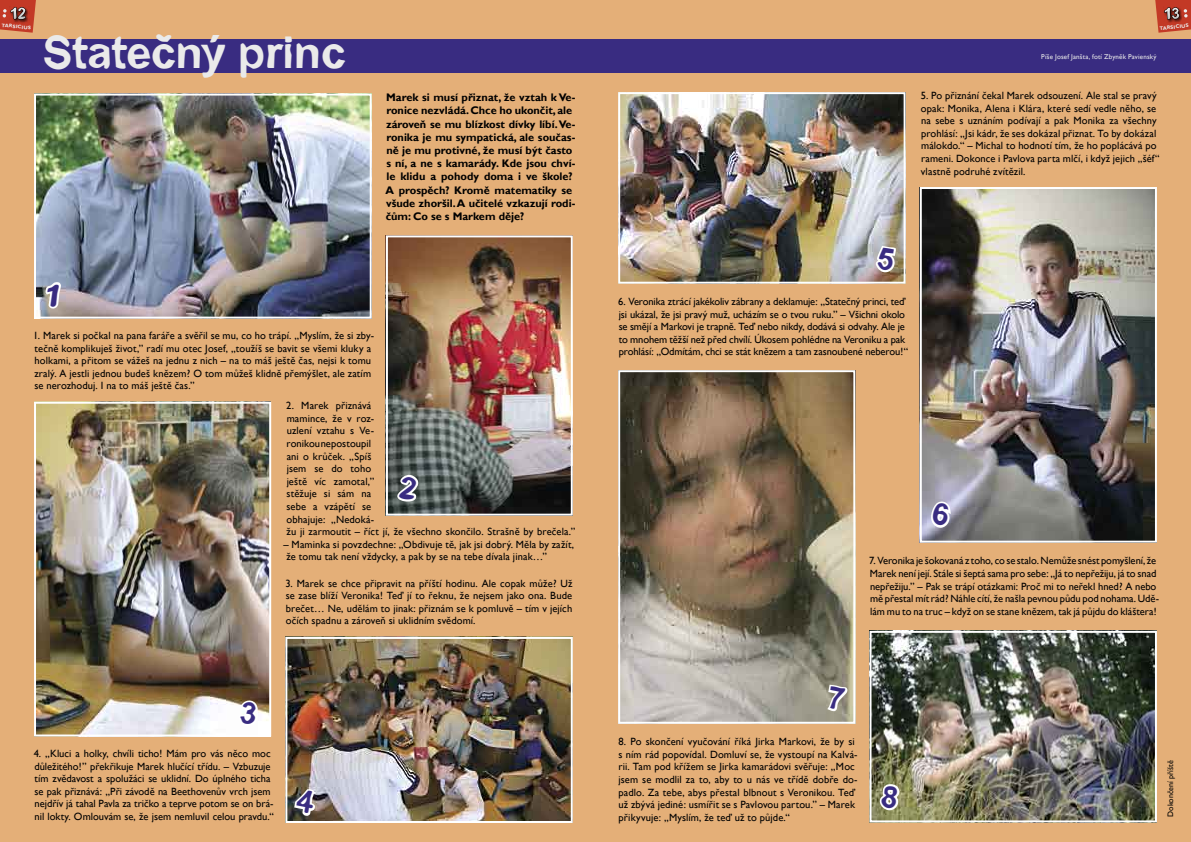
<style>
.page{position:relative;width:1191px;height:842px;background:#e4af78}
.page>*{position:absolute;margin:0;border:0;box-sizing:border-box;transform-origin:0 0}
.Nadpis{font:48px "DTC Dirty M02";letter-spacing:-.005em;color:#eaeaea}
.t1{font:16px "DTC Dirty M02";color:#fff}
.Fotopříběh_perex{font:700 11px/13.2px "Gill Sans";color:#000}
.Fotopříběh_text{font:10.5px/12.6px "Gill Sans";letter-spacing:.005em;color:#000}
.písmo_antikva_malé{font:8px "Gill Sans";color:#000}
.t2{font:7px "Gill Sans";letter-spacing:.025em;color:#eaeaea}
.t3{font:700 5px "Gill Sans";color:#eaeaea}
</style>
<div class="page">
<div style="left:0;top:40px;width:1191px;height:33px;background:#392c81"></div>
<svg style="left:0;top:0;width:36px;height:33px"></svg>
<svg style="left:1155px;top:0;width:36px;height:33px"></svg>
<img style="left:872px;top:634px;width:282px;height:185px">
<div style="left:869px;top:631px;width:288px;height:191px;border:2px solid #fff"></div>
<img style="left:37px;top:97px;width:332px;height:219px">
<div style="left:34px;top:94px;width:338px;height:225px;border:2px solid #fff"></div>
<img style="left:389px;top:238px;width:181px;height:275px">
<div style="left:386px;top:235px;width:187px;height:281px;border:2px solid #fff"></div>
<img style="left:288px;top:640px;width:282px;height:180px">
<div style="left:285px;top:637px;width:288px;height:186px;border:2px solid #fff"></div>
<img style="left:621px;top:95px;width:281px;height:186px">
<div style="left:618px;top:92px;width:287px;height:192px;border:2px solid #fff"></div>
<img style="left:37px;top:405px;width:231px;height:328px">
<div style="left:34px;top:402px;width:237px;height:334px;border:2px solid #fff"></div>
<img style="left:922px;top:190px;width:232px;height:350px">
<div style="left:919px;top:187px;width:238px;height:356px;border:2px solid #fff"></div>
<img style="left:621px;top:373px;width:231px;height:348px">
<div style="left:618px;top:370px;width:237px;height:354px;border:2px solid #fff"></div>
<svg style="left:40px;top:277px;width:25px;height:35px"></svg>
<svg style="left:393px;top:470px;width:31px;height:37px"></svg>
<svg style="left:233px;top:695px;width:30px;height:37px"></svg>
<svg style="left:290px;top:785px;width:31px;height:36px"></svg>
<svg style="left:870px;top:242px;width:30px;height:35px"></svg>
<svg style="left:822px;top:682px;width:28px;height:33px"></svg>
<svg style="left:926px;top:497px;width:30px;height:36px"></svg>
<svg style="left:874px;top:779px;width:30px;height:36px"></svg>
<p class="t1" style="left:10px;top:4px;width:18px">12</p>
<p class="t3" style="left:2px;top:22px;width:31px;rotate:6deg">TARSICIUS</p>
<p class="Nadpis" style="left:43px;top:25px;width:304px">Statečný princ</p>
<p class="Fotopříběh_perex" style="left:385px;top:91px;width:191px">Marek si musí přiznat, že vztah k Ve&shy;ronice nezvládá. Chce ho ukončit, ale zároveň se mu blízkost dívky líbí. Ve&shy;ronika je mu sympatická, ale součas&shy;ně je mu protivné, že musí být často s ní, a ne s kamarády. Kde jsou chví&shy;le klidu a pohody doma i ve škole?<br>A prospěch? Kromě matematiky se všude zhoršil. A učitelé vzkazují rodi&shy;čům: Co se s Markem děje?</p>
<p class="Fotopříběh_text" style="left:33px;top:329px;width:342px">1. Marek si počkal na pana faráře a svěřil se mu, co ho trápí. „Myslím, že si zby&shy;tečně komplikuješ život,” radí mu otec Josef, „toužíš se bavit se všemi kluky a holkami, a přitom se vážeš na jednu z nich – na to máš ještě čas, nejsi k tomu zralý. A jestli jednou budeš knězem? O tom můžeš klidně přemýšlet, ale zatím se nerozhoduj. I na to máš ještě čas.”</p>
<p class="Fotopříběh_text" style="left:286px;top:400px;width:291px">2. Marek přiznává<br>mamince, že v roz-<br>uzlení vztahu s Ve-<br>ronikou nepostoupil<br>ani o krůček. „Spíš<br>jsem se do toho<br>ještě víc zamotal,”<br>stěžuje si sám na<br>sebe a vzápětí se<br>obhajuje: „Nedoká-<br>žu ji zarmoutit – říct jí, že všechno skončilo. Strašně by brečela.”</p>
<p class="Fotopříběh_text" style="left:283px;top:538px;width:292px">– Maminka si povzdechne: „Obdivuje tě, jak jsi dobrý. Měla by zažít, že tomu tak není vždycky, a pak by se na tebe dívala jinak…”</p>
<p class="Fotopříběh_text" style="left:285px;top:577px;width:289px;text-align:justify">3. Marek se chce připravit na příští hodinu. Ale copak může? Už se zase blíží Veronika! Teď jí to řeknu, že nejsem jako ona. Bude brečet… Ne, udělám to jinak: přiznám se k pomluvě – tím v jejích očích spadnu a zároveň si uklidním svědomí.</p>
<p class="t1" style="left:1163px;top:4px;width:18px">13</p>
<p class="t3" style="left:1159px;top:25px;width:31px;rotate:-6deg">TARSICIUS</p>
<p class="t2" style="left:1041px;top:53px;width:117px">Píše Josef Janšta, fotí Zbyněk Pavienský</p>
<p class="Fotopříběh_text" style="left:920px;top:89px;width:240px">5. Po přiznání čekal Marek odsouzení. Ale stal se pravý opak: Monika, Alena i Klára, které sedí vedle něho, se na sebe s uznáním podívají a pak Monika za všechny prohlásí: „Jsi kádr, že ses dokázal přiznat. To by dokázal málokdo.“ – Michal to hodnotí tím, že ho poplácává po rameni. Dokonce i Pavlova parta mlčí, i když jejich „šéf“ vlastně podruhé zvítězil.</p>
<p class="Fotopříběh_text" style="left:618px;top:295px;width:291px">6. Veronika ztrácí jakékoliv zábrany a deklamuje: „Statečný princi, teď jsi ukázal, že jsi pravý muž, ucházím se o tvou ruku.” – Všichni okolo se smějí a Markovi je trapně. Teď nebo nikdy, dodává si odvahy. Ale je to mnohem těžší než před chvílí. Úkosem pohlédne na Veroniku a pak prohlásí: „Odmítám, chci se stát knězem a tam zasnoubené neberou!“</p>
<p class="Fotopříběh_text" style="left:869px;top:555px;width:291px">7. Veronika je šokovaná z toho, co se stalo. Nemůže snést pomyšlení, že Marek není její. Stále si šeptá sama pro sebe: „Já to nepřežiju, já to snad nepřežiju.” – Pak se trápí otázkami: Proč mi to neřekl hned? A nebo mě přestal mít rád? Náhle cítí, že našla pevnou půdu pod nohama. Udě&shy;lám mu to na truc – když on se stane knězem, tak já půjdu do kláštera!</p>
<p class="Fotopříběh_text" style="left:34px;top:747px;width:242px">4. „Kluci a holky, chvíli ticho! Mám pro vás něco moc důležitého!” překřikuje Marek hlučící třídu. – Vzbuzuje tím zvědavost a spolužáci se uklidní. Do úplného ticha se pak přiznává: „Při závodě na Beethovenův vrch jsem nejdřív já tahal Pavla za tričko a teprve potom se on brá&shy;nil lokty. Omlouvám se, že jsem nemluvil celou pravdu.“</p>
<p class="Fotopříběh_text" style="left:618px;top:735px;width:241px">8. Po skončení vyučování říká Jirka Markovi, že by si s ním rád popovídal. Domluví se, že vystoupí na Kalvá&shy;rii. Tam pod křížem se Jirka kamarádovi svěřuje: „Moc jsem se modlil za to, aby to u nás ve třídě dobře do&shy;padlo. Za tebe, abys přestal blbnout s Veronikou. Teď už zbývá jediné: usmířit se s Pavlovou partou.” – Marek přikyvuje: „Myslím, že teď už to půjde.“</p>
<p class="písmo_antikva_malé" style="left:1165px;top:817px;width:58px;rotate:-90deg">Dokončení příště</p>
</div>
